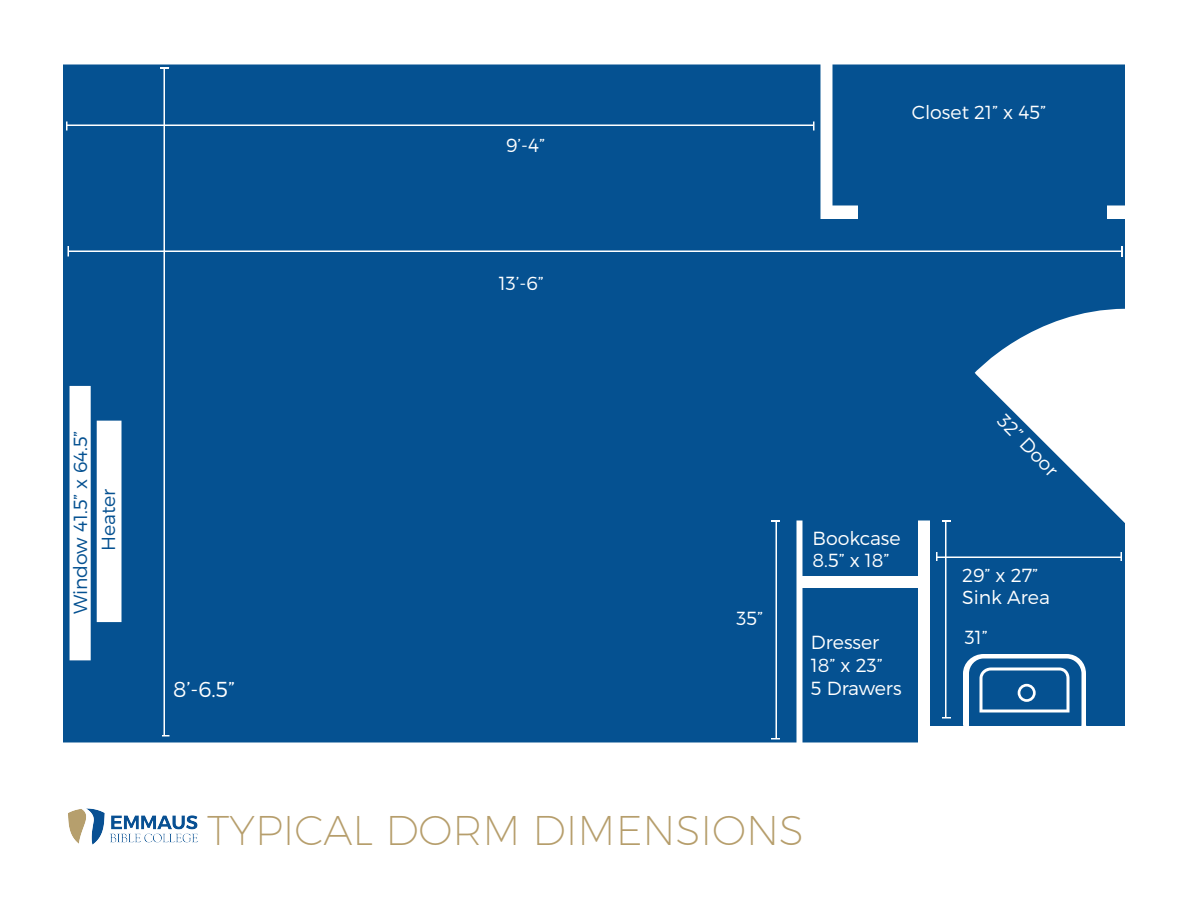
<style>
.page{position:relative;width:1188px;height:918px;background:#fff}
.page>*{position:absolute;margin:0;border:0;box-sizing:border-box;transform-origin:0 0}
.t1{font:200 41.55px "Montserrat";color:#b69e6c}
.t2{font:300 21.6px "Montserrat";color:#fff}
.t3{font:300 18.9px/22.6px "Montserrat";color:#fff}
.t4{font:300 18.9px/28.2px "Montserrat";color:#055191;text-align:center}
</style>
<div class="page">
<img style="left:68px;top:808px;width:130px;height:37px">
<div style="left:64px;top:67px;width:1058px;height:673px;background:#055191"></div>
<p class="t4" style="left:66px;top:614px;width:185px;rotate:-90deg">Window 41.5” x 64.5”<br>Heater</p>
<p class="t3" style="left:506px;top:134px;width:40px">9’-4”</p>
<p class="t3" style="left:912px;top:101px;width:136px">Closet 21” x 45”</p>
<p class="t3" style="left:499px;top:272px;width:46px">13’-6”</p>
<p class="t2" style="left:173px;top:677px;width:63px">8’-6.5”</p>
<p class="t3" style="left:736px;top:607px;width:28px">35”</p>
<p class="t3" style="left:813px;top:526px;width:90px">Bookcase<br>8.5” x 18”</p>
<p class="t3" style="left:811px;top:631px;width:92px">Dresser<br>18” x 23”<br>5 Drawers</p>
<h1 class="t1" style="left:207px;top:805px;width:598px">TYPICAL DORM DIMENSIONS</h1>
<p class="t3" style="left:1009px;top:409px;width:79px;rotate:46deg">32” Door</p>
<p class="t3" style="left:962px;top:563px;width:89px">29” x 27”<br>Sink Area</p>
<p class="t3" style="left:965px;top:625px;width:24px">31”</p>
</div>
